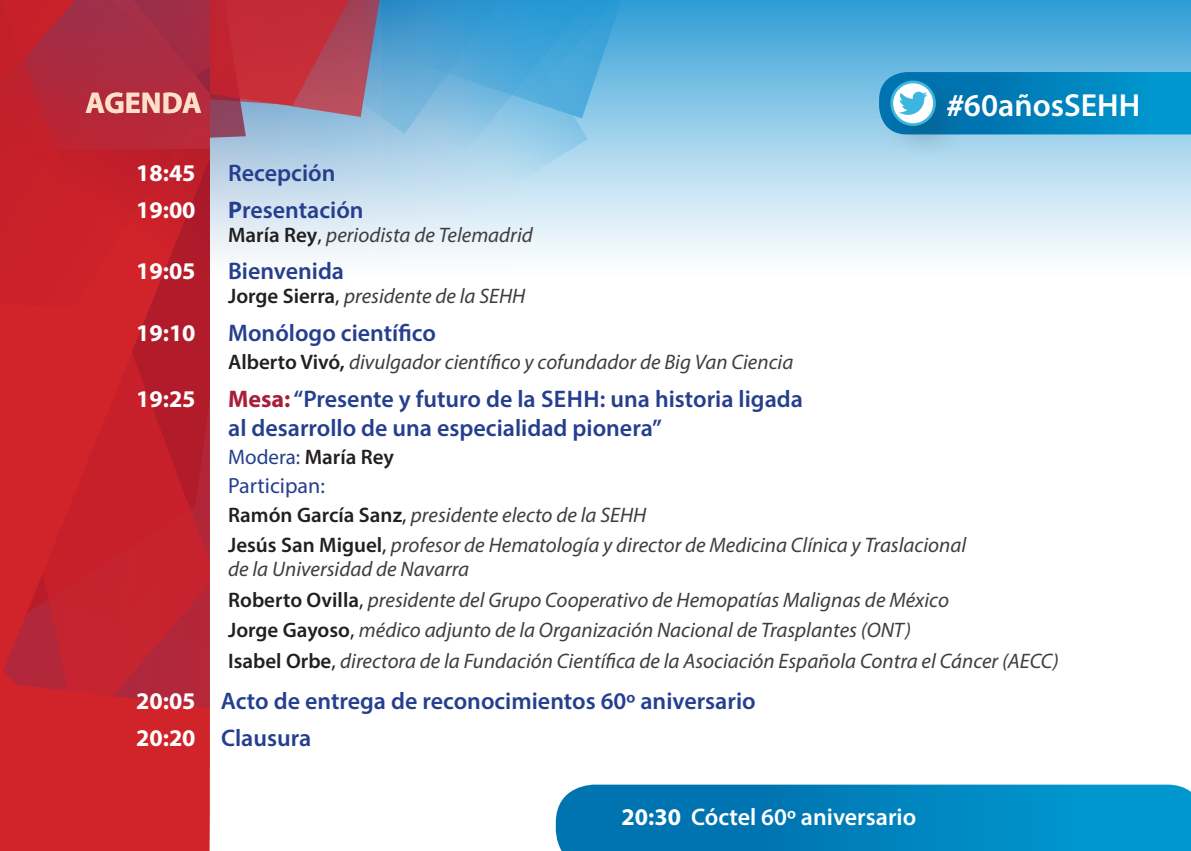
<style>
.page{position:relative;width:1191px;height:851px;background:#fff}
.page>*{position:absolute;margin:0;border:0;box-sizing:border-box;transform-origin:0 0}
.t1{font:600 32px "Myriad Pro";color:#fff}
.t2{font:700 30px "Myriad Pro";color:#fde0c7}
.t3{font:600 24px/28.8px "Myriad Pro";color:#253f8e}
.t4{font:700 24px "Myriad Pro";color:#fff}
.t5{font:600 24px "Myriad Pro";color:#fff}
.t6{font:22px "Myriad Pro";color:#253f8e}
.t7{font:italic 21px/30.6px "Myriad Pro";color:#3e3e3f}
.t8{font:600 21px "Myriad Pro";color:#231f20}
.s1{font-weight:700;font-style:italic}
.s2{font-weight:700}
.s3{font-weight:600;font-style:normal;color:#231f20}
.s4{font-style:normal;color:#231f20}
.s5{font-weight:700;color:#a7203a}
.s6{font-weight:400;color:#253f8e}
.s7{font-weight:700;color:#fff}
</style>
<div class="page">
<div style="left:0;top:0;width:1191px;height:278px;background:linear-gradient(to bottom,#349ed6,#fff)"></div>
<svg style="left:210px;top:117px;width:36px;height:26px"></svg>
<svg style="left:210px;top:0;width:151px;height:117px;background:#b93b4a"></svg>
<svg style="left:361px;top:155px;width:240px;height:31px;background:#badbee"></svg>
<svg style="left:361px;top:0;width:322px;height:155px;background:#67b0da"></svg>
<svg style="left:0;top:308px;width:210px;height:542px;background:#c8222c"></svg>
<svg style="left:0;top:0;width:210px;height:308px;background:#bb2432"></svg>
<div style="left:878px;top:68px;width:94px;height:94px;background:#231f20;opacity:.2"></div>
<svg style="left:879px;top:72px;width:312px;height:62px;background:#108bc0"></svg>
<svg style="left:556px;top:784px;width:635px;height:66px;background:#0585be"></svg>
<h2 class="t2" style="left:86px;top:84px;width:118px">AGENDA</h2>
<h1 class="t1" style="left:946px;top:84px;width:195px"><span class="s1">#</span>60añosSEHH</h1>
<p class="t4" style="left:136px;top:157px;width:61px">18:45</p>
<p class="t3" style="left:228px;top:157px;width:109px">Recepción</p>
<p class="t4" style="left:136px;top:194px;width:61px">19:00</p>
<p class="t3" style="left:228px;top:195px;width:137px"><span class="s2">P</span>resentación</p>
<p class="t7" style="left:228px;top:219px;width:306px"><span class="s3">María Rey</span><span class="s4">,</span> periodista de Telemadrid</p>
<p class="t4" style="left:136px;top:255px;width:61px">19:05</p>
<p class="t3" style="left:228px;top:256px;width:117px">Bienvenida</p>
<p class="t7" style="left:228px;top:280px;width:299px"><span class="s3">Jorge Sierra</span><span class="s4">,</span> presidente de la SEHH</p>
<p class="t4" style="left:136px;top:317px;width:61px">19:10</p>
<p class="t3" style="left:228px;top:317px;width:209px">Monólogo científico</p>
<p class="t7" style="left:228px;top:347px;width:567px"><span class="s3">Alberto Vivó,</span> divulgador científico y cofundador de Big Van Ciencia</p>
<p class="t4" style="left:136px;top:383px;width:61px">19:25</p>
<p class="t3" style="left:228px;top:383px;width:328px"><span class="s5">Mesa:</span> “Presente y futuro de la sehh</p>
<p class="t3" style="left:228px;top:383px;width:576px;text-indent:372px">: una historia ligada al desarrollo de una especialidad pionera”</p>
<p class="t8" style="left:228px;top:444px;width:167px"><span class="s6">Modera:</span> María Rey</p>
<p class="t6" style="left:228px;top:472px;width:98px">Participan:</p>
<p class="t7" style="left:228px;top:499px;width:739px"><span class="s3">Ramón García Sanz</span><span class="s4">,</span> presidente electo de la SEHH<br><span class="s3">Jesús San Miguel</span><span class="s4">,</span> profesor de Hematología y director de Medicina Clínica y Traslacional</p>
<p class="t7" style="left:228px;top:553px;width:832px">de la Universidad de Navarra<br><span class="s3">Roberto Ovilla</span><span class="s4">,</span> presidente del Grupo Cooperativo de Hemopatías Malignas de México<br><span class="s3">Jorge Gayoso</span><span class="s4">,</span> médico adjunto de la Organización Nacional de Trasplantes (ONT)<br><span class="s3">Isabel Orbe</span><span class="s4">,</span> directora de la Fundación Científica de la Asociación Española Contra el Cáncer (AECC)</p>
<p class="t3" style="left:136px;top:681px;width:621px;line-height:37.2px"><span class="s7">20:05</span> Acto de entrega de reconocimientos 60º aniversario<br><span class="s7">20:20</span> Clausura</p>
<p class="t5" style="left:621px;top:801px;width:296px"><span class="s2">20:30</span> Cóctel 60º aniversario</p>
</div>
